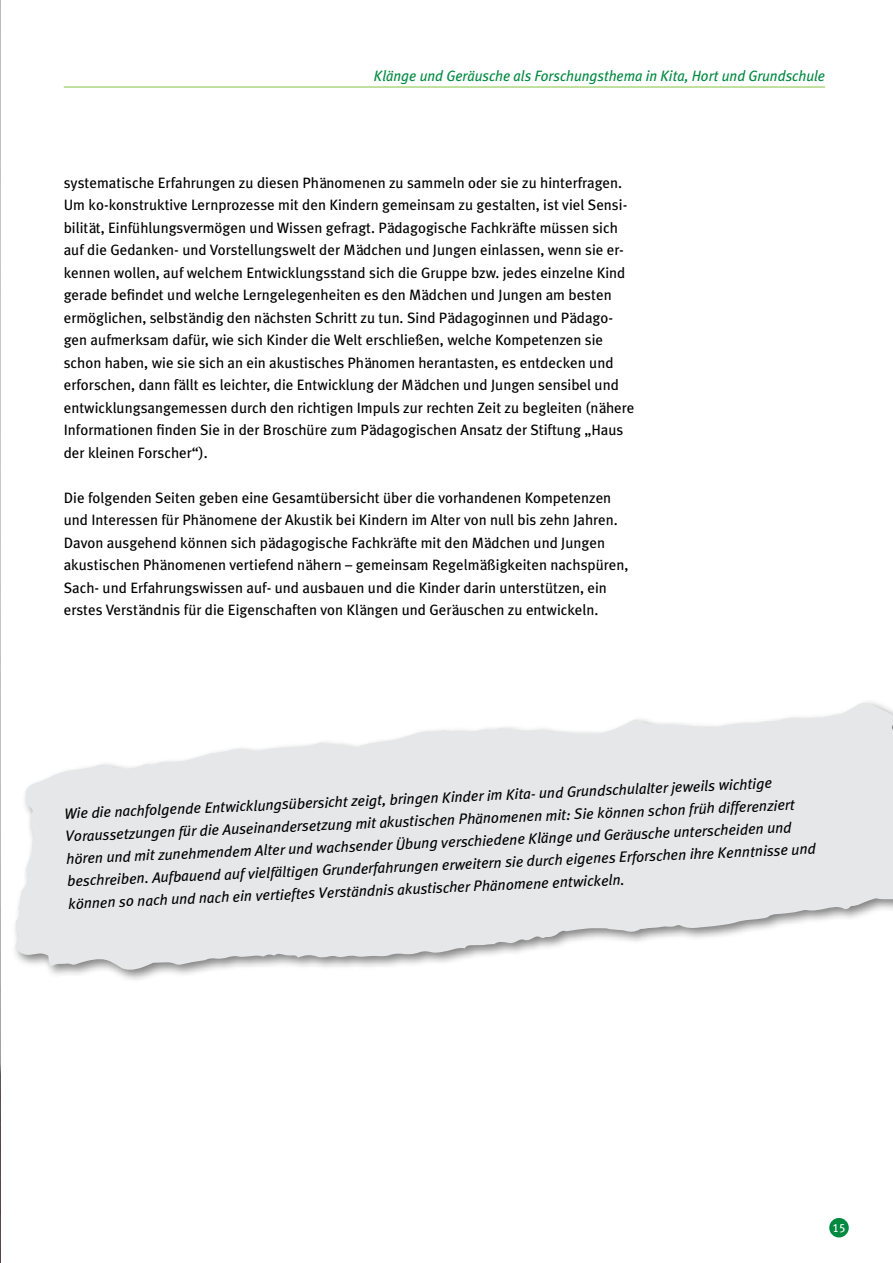
<style>
.page{position:relative;width:893px;height:1263px;background:#fff}
.page>*{position:absolute;margin:0;border:0;box-sizing:border-box;transform-origin:0 0}
.t1{font:15px/22.5px "Meta Plus";color:#000}
.t2{font:italic 15px/22.4px "Meta Plus";color:#000}
.t3{font:italic 15px "Meta Plus";color:#008941;scale:.96 1}
.t4{font:12px "Meta Plus Book Caps";color:#fff}
</style>
<div class="page">
<div style="left:829px;top:1218px;width:20px;height:19px;background:#008941;border-radius:50%"></div>
<hr style="left:64px;top:87px;width:761px;height:1px;background:#82c341">
<svg style="left:15px;top:702px;width:878px;height:268px;fill:#e6e7e8"></svg>
<img style="left:0;top:0;width:1px;height:1263px">
<p class="t3" style="left:374px;top:67px;width:471px">Klänge und Geräusche als Forschungsthema in Kita, Hort und Grundschule</p>
<p class="t1" style="left:64px;top:171px;width:572px">systematische Erfahrungen zu diesen Phänomenen zu sammeln oder sie zu hinterfragen.<br>Um ko-konstruktive Lernprozesse mit den Kindern gemeinsam zu gestalten, ist viel Sensi&shy;bilität, Einfühlungsvermögen und Wissen gefragt. Pädagogische Fachkräfte müssen sich auf die Gedanken- und Vorstellungswelt der Mädchen und Jungen einlassen, wenn sie er&shy;kennen wollen, auf welchem Entwicklungsstand sich die Gruppe bzw. jedes einzelne Kind gerade befindet und welche Lerngelegenheiten es den Mädchen und Jungen am besten ermöglichen, selbständig den nächsten Schritt zu tun. Sind Pädagoginnen und Pädago&shy;gen aufmerksam dafür, wie sich Kinder die Welt erschließen, welche Kompetenzen sie schon haben, wie sie sich an ein akustisches Phänomen herantasten, es entdecken und erforschen, dann fällt es leichter, die Entwicklung der Mädchen und Jungen sensibel und entwicklungsangemessen durch den richtigen Impuls zur rechten Zeit zu begleiten (nähere Informationen finden Sie in der Broschüre zum Pädagogischen Ansatz der Stiftung „Haus der kleinen Forscher“).</p>
<p class="t1" style="left:64px;top:486px;width:566px">Die folgenden Seiten geben eine Gesamtübersicht über die vorhandenen Kompetenzen und Interessen für Phänomene der Akustik bei Kindern im Alter von null bis zehn Jahren.<br>Davon ausgehend können sich pädagogische Fachkräfte mit den Mädchen und Jungen akustischen Phänomenen vertiefend nähern – gemeinsam Regelmäßigkeiten nachspüren, Sach- und Erfahrungswissen auf- und ausbauen und die Kinder darin unterstützen, ein erstes Verständnis für die Eigenschaften von Klängen und Geräuschen zu entwickeln.</p>
<p class="t2" style="left:63px;top:805px;width:751px;rotate:-3deg">Wie die nachfolgende Entwicklungsübersicht zeigt, bringen Kinder im Kita- und Grundschulalter jeweils wichtige Voraussetzungen für die Auseinandersetzung mit akustischen Phänomenen mit: Sie können schon früh differenziert hören und mit zunehmendem Alter und wachsender Übung verschiedene Klänge und Geräusche unterscheiden und beschreiben. Aufbauend auf vielfältigen Grunderfahrungen erweitern sie durch eigenes Erforschen ihre Kenntnisse und können so nach und nach ein vertieftes Verständnis akustischer Phänomene entwickeln.</p>
<p class="t4" style="left:833px;top:1221px;width:14px">15</p>
</div>
